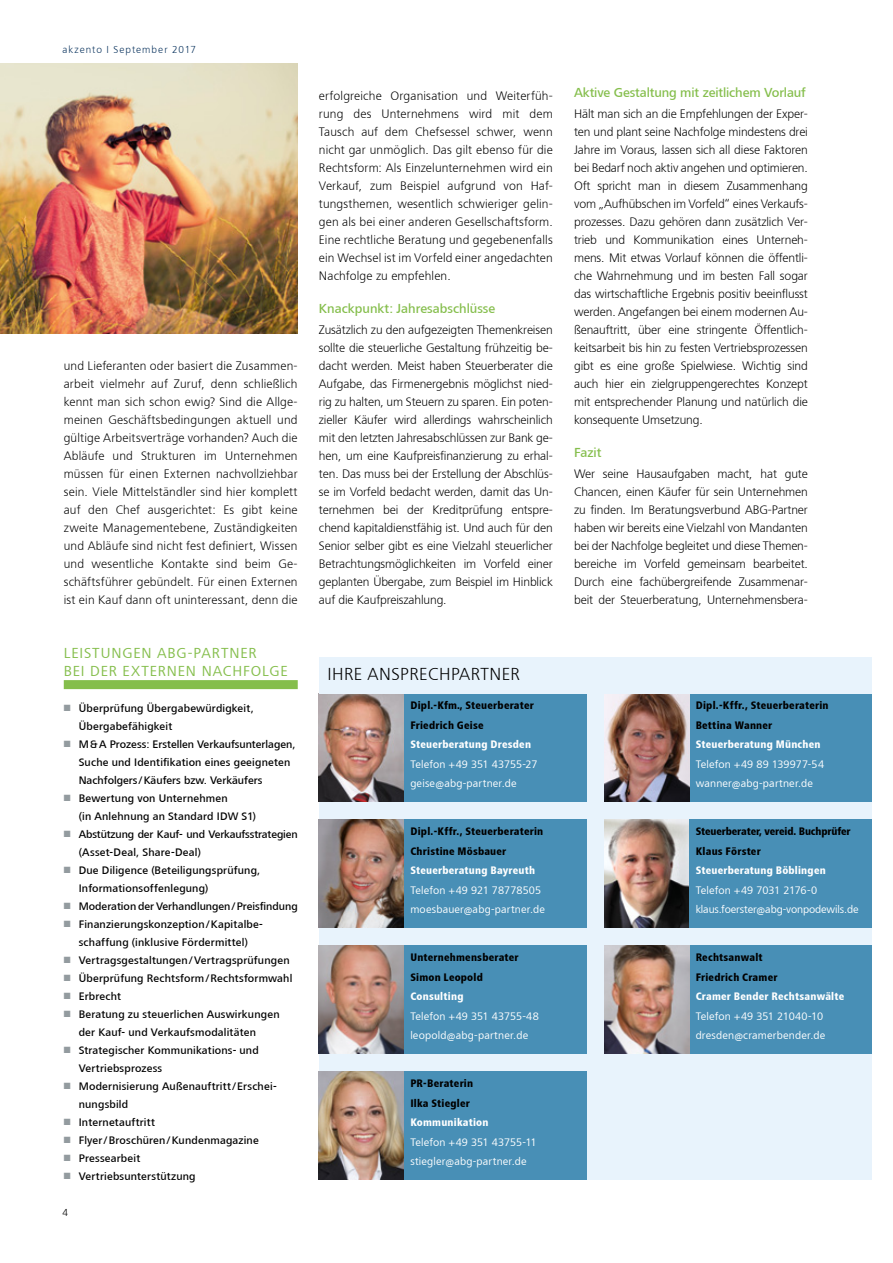
<style>
.page{position:relative;width:893px;height:1263px;background:#fff}
.page>*{position:absolute;margin:0;border:0;box-sizing:border-box;transform-origin:0 0}
.t1{font:300 18px "Lino Frutiger Next";letter-spacing:.025em;color:#000}
.t2{font:15px/18px "Lino Frutiger Next";letter-spacing:.06em;color:#85be4c}
.t3{font:500 13.5px "Lino Frutiger Next";letter-spacing:-.01em;color:#85be4c}
.t4{font:300 12.75px/18px "Lino Frutiger Next";letter-spacing:-.01em;color:#000;text-align:justify}
.t5{font:500 11.25px/18px "Lino Frutiger Next";letter-spacing:.015em;color:#000}
.t6{font:11.25px/19.5px "Lino Frutiger Next";letter-spacing:.01em;color:#fff}
.t7{font:800 condensed 11.25px/19.5px "Lino Frutiger Next";letter-spacing:.015em;color:#000}
.t8{font:800 condensed 11.25px "Lino Frutiger Next";letter-spacing:.02em;color:#fff}
.t9{font:500 11.25px/18px "Lino Frutiger Next";letter-spacing:-.01em;color:#000}
.t10{font:11.25px/19.5px "Lino Frutiger Next";letter-spacing:-.01em;color:#fff}
.t11{font:800 condensed 11.25px/19.5px "Lino Frutiger Next";letter-spacing:-.01em;color:#000}
.t12{font:300 10.5px "Lino Frutiger Next";letter-spacing:.095em;color:#002c58}
.t13{font:300 10.5px "Lino Frutiger Next";color:#000}
.s1{color:#939b9f}
</style>
<div class="page">
<img style="left:0;top:64px;width:298px;height:270px">
<div style="left:64px;top:680px;width:234px;height:9px;background:#85be4c"></div>
<div style="left:319px;top:676px;width:553px;height:504px;background:#e8f3fc"></div>
<img style="left:319px;top:1072px;width:85px;height:108px">
<img style="left:319px;top:820px;width:85px;height:108px">
<img style="left:319px;top:946px;width:85px;height:108px">
<div style="left:689px;top:946px;width:183px;height:108px;background:#488fb6"></div>
<div style="left:404px;top:820px;width:182px;height:108px;background:#488fb6"></div>
<img style="left:604px;top:820px;width:85px;height:108px">
<div style="left:404px;top:946px;width:182px;height:108px;background:#488fb6"></div>
<div style="left:404px;top:1072px;width:182px;height:108px;background:#488fb6"></div>
<div style="left:689px;top:694px;width:183px;height:108px;background:#488fb6"></div>
<div style="left:689px;top:820px;width:183px;height:108px;background:#488fb6"></div>
<div style="left:404px;top:694px;width:182px;height:108px;background:#488fb6"></div>
<img style="left:604px;top:694px;width:85px;height:108px">
<img style="left:319px;top:694px;width:85px;height:108px">
<img style="left:604px;top:946px;width:85px;height:108px">
<div style="left:319px;top:658px;width:553px;height:36px;background:#e8f3fc"></div>
<p class="t12" style="left:62px;top:44px;width:135px">akzento I September 2017</p>
<p class="t4" style="left:64px;top:357px;width:235px">und Lieferanten oder basiert die Zusammen&shy;arbeit vielmehr auf Zuruf, denn schließlich kennt man sich schon ewig? Sind die Allge&shy;meinen Geschäftsbedingungen aktuell und gültige Arbeitsverträge vorhanden? Auch die Abläufe und Strukturen im U nternehmen müssen für einen Externen nachvollziehbar sein. Viele Mittelständler sind hier komplett auf den Chef ausgerichtet: Es gibt keine zweite Managementebene, Zuständigkeiten und Abläufe sind nicht fest definiert, Wissen und wesentliche Kontakte sind beim Ge&shy;schäftsführer gebündelt. Für einen Externen ist ein Kauf dann oft uninteressant, denn die</p>
<p class="t2" style="left:64px;top:644px;width:225px">Leistungen ABG-Partner<br>bei der externen Nachfolge</p>
<p class="t5" style="left:79px;top:699px;width:177px;text-indent:-15px"><span class="s1">■</span> Überprüfung Übergabewürdigkeit,<br>Übergabefähigkeit</p>
<p class="t5" style="left:79px;top:735px;width:218px;text-indent:-15px"><span class="s1">■</span> M&amp;A Prozess: Erstellen Verkaufsunterlagen,<br>Suche und Identifikation eines geeigneten<br>Nachfolgers /Käufers bzw. Verkäufers</p>
<p class="t5" style="left:79px;top:789px;width:179px;text-indent:-15px"><span class="s1">■</span> Bewertung von Unternehmen<br>(in Anlehnung an Standard IDW S1)</p>
<p class="t9" style="left:79px;top:825px;width:220px;text-indent:-15px"><span class="s1">■</span> Abstützung der Kauf- und Verkaufsstrategien (Asset-Deal, Share-Deal)</p>
<p class="t5" style="left:79px;top:861px;width:183px;text-indent:-15px"><span class="s1">■</span> Due Diligence (Beteiligungsprüfung,<br>Informationsoffenlegung)</p>
<p class="t5" style="left:64px;top:897px;width:235px"><span class="s1">■</span> Moderation der Verhandlungen/Preisfindung</p>
<p class="t5" style="left:64px;top:915px;width:201px;text-align:center"><span class="s1">■</span> Finanzierungskonzeption/Kapitalbe&shy;schaffung (inklusive Fördermittel)</p>
<p class="t5" style="left:64px;top:951px;width:227px"><span class="s1">■</span> Vertragsgestaltungen/Vertragsprüfungen</p>
<p class="t5" style="left:64px;top:969px;width:230px"><span class="s1">■</span> Überprüfung Rechtsform/Rechtsformwahl</p>
<p class="t5" style="left:64px;top:987px;width:59px"><span class="s1">■</span> Erbrecht</p>
<p class="t5" style="left:79px;top:1005px;width:202px;text-indent:-15px"><span class="s1">■</span> Beratung zu steuerlichen Auswirkungen der Kauf- und Verkaufsmodalitäten</p>
<p class="t5" style="left:79px;top:1041px;width:182px;text-indent:-15px"><span class="s1">■</span> Strategischer Kommunikations- und<br>Vertriebsprozess</p>
<p class="t5" style="left:79px;top:1077px;width:199px;text-indent:-15px"><span class="s1">■</span> Modernisierung Außenauftritt/Erschei&shy;nungsbild</p>
<p class="t5" style="left:64px;top:1113px;width:93px"><span class="s1">■</span> Internetauftritt</p>
<p class="t5" style="left:64px;top:1131px;width:196px"><span class="s1">■</span> Flyer/Broschüren/Kundenmagazine</p>
<p class="t5" style="left:64px;top:1149px;width:78px"><span class="s1">■</span> Pressearbeit</p>
<p class="t5" style="left:64px;top:1167px;width:133px"><span class="s1">■</span> Vertriebsunterstützung</p>
<p class="t13" style="left:63px;top:1206px;width:7px">4</p>
<p class="t4" style="left:319px;top:87px;width:235px">erfolgreiche Organisation und Weiterfüh&shy;rung des U nternehmens wird mit dem Tausch auf dem Chefsessel schwer, wenn nicht gar unmöglich. Das gilt ebenso für die Rechtsform: Als Einzelunternehmen wird ein Verkauf, zum Beispiel aufgrund von Haf&shy;tungsthemen, wesentlich schwieriger gelin&shy;gen als bei einer anderen Gesellschaftsform.<br>Eine rechtliche Beratung und gegebenenfalls ein Wechsel ist im Vorfeld einer angedachten Nachfolge zu empfehlen.</p>
<p class="t3" style="left:319px;top:301px;width:178px">Knackpunkt: Jahresabschlüsse</p>
<p class="t4" style="left:319px;top:321px;width:235px">Zusätzlich zu den aufgezeigten Themenkreisen sollte die steuerliche Gestaltung frühzeitig be&shy;dacht werden. Meist haben Steuerberater die Aufgabe, das Firmenergebnis möglichst nied&shy;rig zu halten, um Steuern zu sparen. Ein poten&shy;zieller Käufer wird allerdings wahrscheinlich mit den letzten Jahresabschlüssen zur Bank ge&shy;hen, um eine Kaufpreisfinanzierung zu erhal&shy;ten. Das muss bei der Erstellung der Abschlüs&shy;se im Vorfeld bedacht werden, damit das U n&shy;ternehmen bei der Kreditprüfung entspre&shy;chend kapitaldienstfähig ist. U nd auch für den Senior selber gibt es eine Vielzahl steuerlicher Betrachtungsmöglichkeiten im Vorfeld einer geplanten Übergabe, zum Beispiel im Hinblick auf die Kaufpreiszahlung.</p>
<p class="t3" style="left:574px;top:85px;width:233px">Aktive Gestaltung mit zeitlichem Vorlauf</p>
<p class="t4" style="left:574px;top:105px;width:235px">Hält man sich an die Empfehlungen der Exper&shy;ten und plant seine Nachfolge mindestens drei Jahre im Voraus, lassen sich all diese Faktoren bei Bedarf noch aktiv angehen und optimieren.<br>Oft spricht man in diesem Zusammenhang vom „Aufhübschen im Vorfeld“ eines Verkaufs&shy;prozesses. Dazu gehören dann zusätzlich Ver&shy;trieb und Kommunikation eines U nterneh&shy;mens. Mit etwas Vorlauf können die öffentli&shy;che Wahrnehmung und im besten Fall sogar das wirtschaftliche Ergebnis positiv beeinflusst werden. Angefangen bei einem modernen Au&shy;ßenauftritt, über eine stringente Öffentlich&shy;keitsarbeit bis hin zu festen Vertriebsprozessen gibt es eine große Spielwiese. Wichtig sind auch hier ein zielgruppengerechtes Konzept mit entsprechender Planung und natürlich die konsequente U msetzung.</p>
<p class="t3" style="left:574px;top:445px;width:29px">Fazit</p>
<p class="t4" style="left:574px;top:465px;width:235px">Wer seine Hausaufgaben macht, hat gute Chancen, einen Käufer für sein U nternehmen zu finden. Im Beratungsverbund ABG-Partner haben wir bereits eine Vielzahl von Mandanten bei der Nachfolge begleitet und diese Themen&shy;bereiche im Vorfeld gemeinsam bearbeitet.<br>Durch eine fachübergreifende Zusammenar&shy;beit der Steuerberatung, U nternehmensbera-</p>
<h1 class="t1" style="left:327px;top:664px;width:194px">Ih re Ansprechpartner</h1>
<p class="t7" style="left:410px;top:695px;width:125px">Dipl.-Kfm., Steuerberater<br>Friedrich Geise</p>
<p class="t8" style="left:410px;top:738px;width:122px">Steuerberatung Dresden</p>
<p class="t6" style="left:410px;top:754px;width:129px">Telefon +49 351 43755-27 geise@abg-partner.de</p>
<p class="t7" style="left:410px;top:821px;width:134px">Dipl.-Kffr., Steuerberaterin<br>Christine Mösbauer</p>
<p class="t8" style="left:410px;top:864px;width:126px">Steuerberatung Bayreuth</p>
<p class="t6" style="left:410px;top:880px;width:136px">Telefon +49 921 78778505 moesbauer@abg-partner.de</p>
<p class="t7" style="left:410px;top:947px;width:110px">Unternehmensberater<br>Simon Leopold</p>
<p class="t8" style="left:410px;top:990px;width:55px">Consulting</p>
<p class="t6" style="left:410px;top:1006px;width:130px">Telefon +49 351 43755-48 leopold@abg-partner.de</p>
<p class="t7" style="left:410px;top:1073px;width:64px">PR-Beraterin<br>Ilka Stiegler</p>
<p class="t8" style="left:410px;top:1116px;width:80px">Kommunikation</p>
<p class="t6" style="left:410px;top:1132px;width:128px">Telefon +49 351 43755-11 stiegler@abg-partner.de</p>
<p class="t7" style="left:696px;top:695px;width:134px">Dipl.-Kffr., Steuerberaterin<br>Bettina Wanner</p>
<p class="t8" style="left:696px;top:738px;width:126px">Steuerberatung München</p>
<p class="t6" style="left:696px;top:754px;width:130px">Telefon +49 89 139977-54 wanner@abg-partner.de</p>
<p class="t11" style="left:696px;top:821px;width:156px">Steuerberater, vereid. Buchprüfer<br>Klaus Förster</p>
<p class="t8" style="left:696px;top:864px;width:132px">Steuerberatung Böblingen</p>
<p class="t10" style="left:696px;top:880px;width:164px">Telefon +49 7031 2176-0 klaus.foerster@abg-vonpodewils.de</p>
<p class="t7" style="left:696px;top:947px;width:83px">Rechtsanwalt<br>Friedrich Cramer</p>
<p class="t8" style="left:696px;top:990px;width:150px">Cramer Bender Rechtsanwälte</p>
<p class="t6" style="left:696px;top:1006px;width:131px">Telefon +49 351 21040-10 dresden@cramerbender.de</p>
</div>
